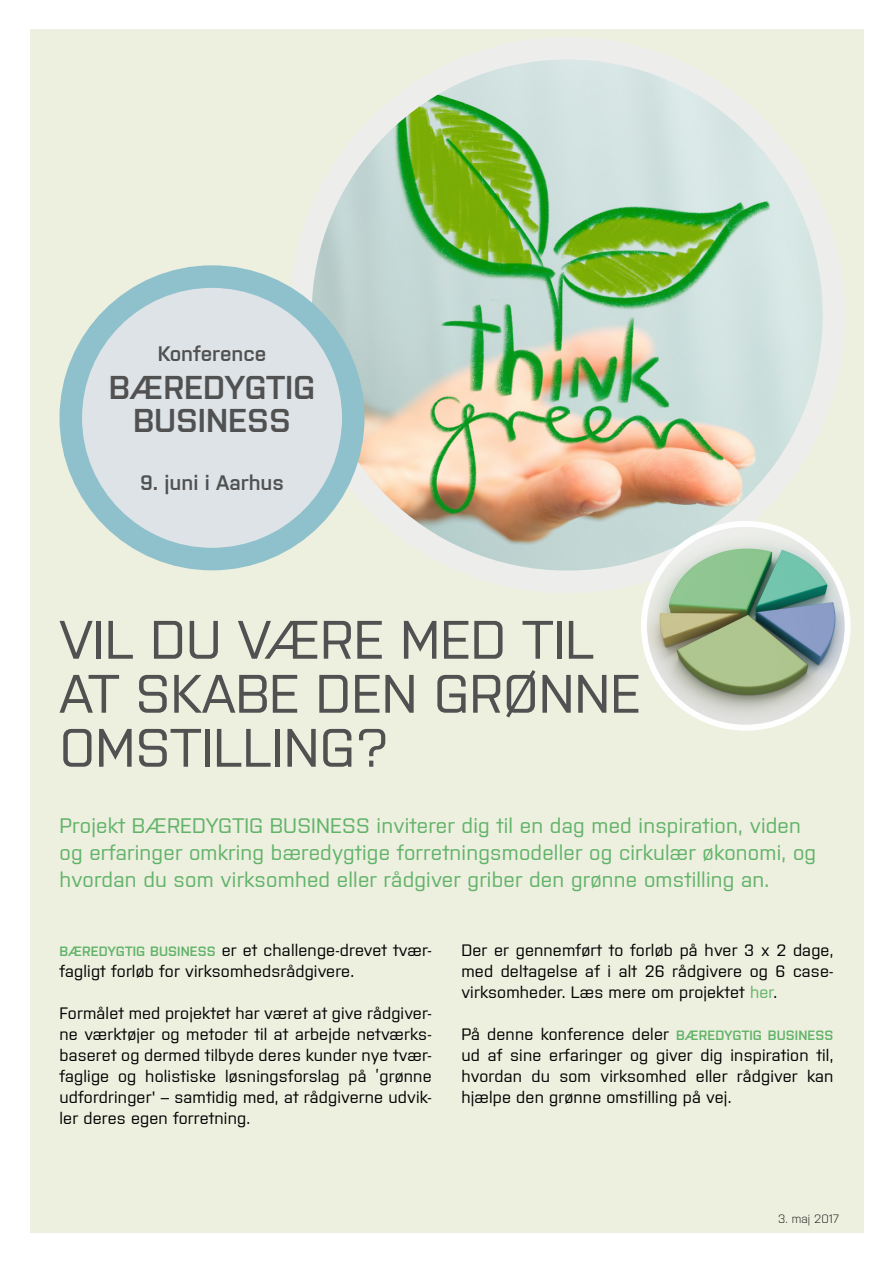
<style>
.page{position:relative;width:893px;height:1263px;background:#fff}
.page>*{position:absolute;margin:0;border:0;box-sizing:border-box;transform-origin:0 0}
.t1{font:500 54px/54px "Purista";color:#515151}
.t2{font:600 33px/33px "Purista";color:#515151;text-align:center}
.t3{font:500 21px/27px "Purista";letter-spacing:.01em;color:#61b369}
.t4{font:600 21px "Purista";color:#515151}
.t5{font:500 16.5px/21px "Purista";letter-spacing:.01em;color:#000;text-align:justify}
.t6{font:300 12px "Purista";letter-spacing:.01em;color:#000}
.s1{font-weight:600;font-size:13.5px;color:#61b369}
.s2{color:#61b369}
</style>
<div class="page">
<div style="left:30px;top:30px;width:833px;height:1203px;background:#edefdf"></div>
<img style="left:300px;top:60px;width:534px;height:522px">
<div style="left:289px;top:37px;width:556px;height:556px;border:22px solid #ededed;border-radius:50%"></div>
<div style="left:71px;top:277px;width:282px;height:282px;background:#dde3e7;border-radius:50%"></div>
<div style="left:60px;top:265px;width:304px;height:305px;border:22px solid #8ec1cc;border-radius:50%"></div>
<img style="left:644px;top:524px;width:204px;height:204px;border-radius:102px">
<div style="left:641px;top:521px;width:210px;height:210px;border:6px solid #fff;border-radius:50%"></div>
<p class="t4" style="left:158px;top:339px;width:110px">Konference</p>
<h2 class="t2" style="left:109px;top:368px;width:208px">BÆREDYGTIG<br>BUSINESS</h2>
<p class="t4" style="left:140px;top:467px;width:146px">9. juni i Aarhus</p>
<h1 class="t1" style="left:60px;top:608px;width:582px">VIL DU VÆRE MED TIL<br>AT SKABE DEN GRØNNE<br>OMSTILLING?</h1>
<p class="t3" style="left:60px;top:811px;width:758px">Projekt BÆREDYGTIG BUSINESS inviterer dig til en dag med inspiration, viden og erfaringer omkring bæredygtige forretningsmodeller og cirkulær økonomi, og hvordan du som virksomhed eller rådgiver griber den grønne omstilling an.</p>
<p class="t5" style="left:60px;top:939px;width:374px"><span class="s1">BÆREDYGTIG BUSINESS</span> er et challenge-drevet tvær&shy;fagligt forløb for virksomhedsrådgivere.</p>
<p class="t5" style="left:60px;top:1002px;width:374px">Formålet med projektet har været at give rådgiver&shy;ne værktøjer og metoder til at arbejde netværks&shy;baseret og dermed tilbyde deres kunder nye tvær&shy;faglige og holistiske løsningsforslag på ’grønne udfordringer' – samtidig med, at rådgiverne udvik&shy;ler deres egen forretning.</p>
<p class="t5" style="left:461px;top:939px;width:374px">Der er gennemført to forløb på hver 3 x 2 dage, med deltagelse af i alt 26 rådgivere og 6 case&shy;virksomheder. Læs mere om projektet <span class="s2">her</span>.</p>
<p class="t5" style="left:461px;top:1023px;width:374px">På denne konference deler <span class="s1">BÆREDYGTIG BUSINESS </span>ud af sine erfaringer og giver dig inspiration til, hvordan du som virksomhed eller rådgiver kan hjælpe den grønne omstilling på vej.</p>
<p class="t6" style="left:778px;top:1210px;width:62px">3. maj 2017</p>
</div>
